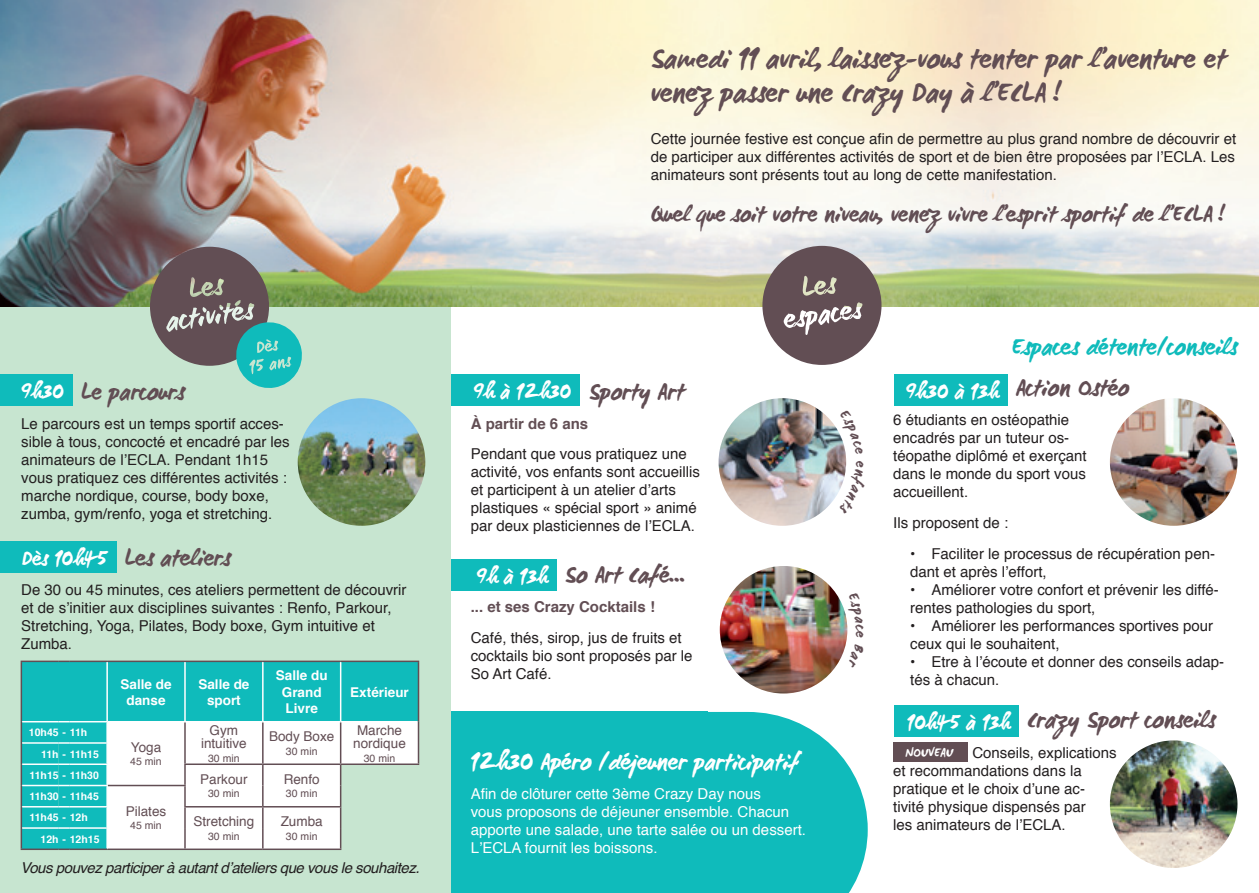
<style>
.page{position:relative;width:1259px;height:893px;background:#fff}
.page>*{position:absolute;margin:0;border:0;box-sizing:border-box;transform-origin:0 0}
.t1{font:700 28.5px/34.2px "WC Mano Negra Bta";color:#624e54}
.t2{font:700 24px "WC Mano Negra Bta";color:#624e54}
.t3{font:700 24px "WC Mano Negra Bta";color:#fff}
.t4{font:700 24px "WC Mano Negra Bta";color:#0fbbbb}
.t5{font:700 23.25px "WC Mano Negra Bta";color:#624e54}
.t6{font:700 21px "WC Mano Negra Bta";color:#fff}
.t7{font:15px/18px "Helvetica";color:#231f20}
.t8{font:15px/18px "Helvetica";color:#fff}
.t9{font:italic 15px "Helvetica";letter-spacing:-.03em;color:#231f20}
.t10{font:700 15px "Helvetica";color:#624e54}
.t11{font:13.5px/13.5px "Helvetica";color:#624e54;text-align:center}
.t12{font:700 13.5px/16.2px "Helvetica";color:#fff;text-align:center}
.t13{font:700 13.05px "WC Mano Negra Bta";color:#fff}
.t14{font:700 10.5px/21.3px "Helvetica";color:#fff;text-align:right}
.t15{font:10.5px "Helvetica";color:#624e54}
</style>
<div class="page">
<svg style="left:708px;top:712px;width:159px;height:181px"></svg>
<div style="left:432px;top:374px;width:148px;height:32px;background:#0fbbbb"></div>
<div style="left:432px;top:559px;width:124px;height:31px;background:#0fbbbb"></div>
<img style="left:718px;top:398px;width:128px;height:128px;border-radius:64px">
<img style="left:720px;top:566px;width:127px;height:128px;border-radius:64px">
<div style="left:434px;top:712px;width:274px;height:181px;background:#0fbbbb"></div>
<div style="left:0;top:306px;width:451px;height:587px;background:#c7e5d0"></div>
<img style="left:0;top:0;width:1259px;height:306px">
<div style="left:0;top:374px;width:73px;height:32px;background:#0fbbbb"></div>
<div style="left:0;top:542px;width:116px;height:31px;background:#0fbbbb"></div>
<div style="left:22px;top:662px;width:396px;height:186px;background:#0fbbbb"></div>
<hr style="left:21px;top:661px;width:38px;height:1px;background:#624e54">
<hr style="left:21px;top:662px;width:1px;height:60px;background:#624e54">
<hr style="left:70px;top:661px;width:37px;height:1px;background:#624e54">
<hr style="left:107px;top:661px;width:78px;height:1px;background:#624e54">
<hr style="left:185px;top:661px;width:78px;height:1px;background:#624e54">
<hr style="left:263px;top:661px;width:78px;height:1px;background:#624e54">
<hr style="left:341px;top:661px;width:78px;height:1px;background:#624e54">
<hr style="left:106px;top:662px;width:2px;height:59px;background:#fff">
<hr style="left:184px;top:662px;width:2px;height:59px;background:#fff">
<hr style="left:262px;top:662px;width:1px;height:59px;background:#fff">
<hr style="left:340px;top:662px;width:1px;height:59px;background:#fff">
<hr style="left:22px;top:721px;width:37px;height:1px;background:#fff">
<hr style="left:22px;top:742px;width:37px;height:2px;background:#fff">
<hr style="left:22px;top:763px;width:37px;height:2px;background:#fff">
<hr style="left:22px;top:785px;width:37px;height:1px;background:#fff">
<hr style="left:22px;top:806px;width:37px;height:1px;background:#fff">
<hr style="left:22px;top:827px;width:37px;height:2px;background:#fff">
<svg style="left:21px;top:722px;width:1px;height:126px"></svg>
<hr style="left:21px;top:848px;width:38px;height:2px;background:#624e54">
<hr style="left:418px;top:662px;width:1px;height:60px;background:#624e54">
<svg style="left:59px;top:721px;width:360px;height:129px"></svg>
<div style="left:893px;top:742px;width:75px;height:20px;background:#624e54"></div>
<svg style="left:762px;top:246px;width:119px;height:119px"></svg>
<img style="left:298px;top:398px;width:127px;height:128px;border-radius:64px">
<div style="left:894px;top:374px;width:113px;height:32px;background:#0fbbbb"></div>
<div style="left:894px;top:706px;width:125px;height:31px;background:#0fbbbb"></div>
<img style="left:1110px;top:398px;width:127px;height:128px;border-radius:64px">
<img style="left:1110px;top:740px;width:127px;height:128px;border-radius:64px">
<svg style="left:150px;top:247px;width:154px;height:141px"></svg>
<svg style="left:839px;top:433px;width:7px;height:21px"></svg>
<svg style="left:838px;top:461px;width:9px;height:31px"></svg>
<h3 class="t6" style="left:21px;top:378px;width:45px">9h30</h3>
<h2 class="t2" style="left:81px;top:375px;width:105px">Le parcours</h2>
<p class="t7" style="left:21px;top:415px;width:270px">Le parcours est un temps sportif acces&shy;sible à tous, concocté et encadré par les animateurs de l’ECLA. Pendant 1h15 vous pratiquez ces différentes activités : marche nordique, course, body boxe, zumba, gym/renfo, yoga et stretching.</p>
<h2 class="t2" style="left:125px;top:542px;width:108px">Les ateliers</h2>
<p class="t7" style="left:21px;top:581px;width:387px">De 30 ou 45 minutes, ces ateliers permettent de découvrir et de s’initier aux disciplines suivantes : Renfo, Parkour, Stretching, Yoga, Pilates, Body boxe, Gym intuitive et Zumba.</p>
<p class="t12" style="left:121px;top:676px;width:53px">Salle de danse</p>
<p class="t12" style="left:198px;top:676px;width:53px">Salle de sport</p>
<p class="t12" style="left:276px;top:668px;width:53px">Salle du<br>Grand<br>Livre</p>
<h3 class="t6" style="left:22px;top:545px;width:87px">Dès 10h45</h3>
<p class="t12" style="left:350px;top:684px;width:60px">Extérieur</p>
<p class="t11" style="left:201px;top:723px;width:47px">Gym intuitive</p>
<p class="t15" style="left:208px;top:750px;width:33px">30 min</p>
<p class="t14" style="left:29px;top:722px;width:60px">10h45 - 11h</p>
<p class="t11" style="left:269px;top:730px;width:67px">Body Boxe</p>
<p class="t15" style="left:286px;top:743px;width:33px">30 min</p>
<p class="t11" style="left:131px;top:741px;width:32px">Yoga</p>
<p class="t15" style="left:130px;top:754px;width:33px">45 min</p>
<p class="t14" style="left:30px;top:743px;width:71px">11h - 11h15<br>11h15 - 11h30</p>
<p class="t11" style="left:284px;top:773px;width:38px">Renfo</p>
<p class="t11" style="left:200px;top:773px;width:49px">Parkour</p>
<p class="t15" style="left:208px;top:785px;width:33px">30 min</p>
<p class="t14" style="left:30px;top:786px;width:71px">11h30 - 11h45</p>
<p class="t15" style="left:286px;top:785px;width:33px">30 min</p>
<p class="t11" style="left:126px;top:805px;width:42px">Pilates</p>
<p class="t15" style="left:130px;top:817px;width:33px">45 min</p>
<p class="t14" style="left:30px;top:807px;width:60px">11h45 - 12h</p>
<p class="t11" style="left:193px;top:815px;width:62px">Stretching</p>
<p class="t15" style="left:208px;top:828px;width:33px">30 min</p>
<p class="t11" style="left:281px;top:815px;width:44px">Zumba</p>
<p class="t14" style="left:41px;top:828px;width:60px">12h - 12h15</p>
<p class="t15" style="left:286px;top:828px;width:33px">30 min</p>
<p class="t11" style="left:353px;top:723px;width:54px;text-align:left">Marche nordique</p>
<p class="t15" style="left:364px;top:750px;width:33px">30 min</p>
<p class="t9" style="left:21px;top:856px;width:400px">Vous pouvez participer à autant d’ateliers que vous le souhaitez.</p>
<h1 class="t1" style="left:651px;top:39px;width:577px">Samedi 11 avril, laissez-vous tenter par l’aventure et venez passer une Crazy Day à l’ECLA !</h1>
<p class="t7" style="left:651px;top:130px;width:587px;text-align:justify">Cette journée festive est conçue afin de permettre au plus grand nombre de découvrir et de participer aux différentes activités de sport et de bien être proposées par l’ECLA. Les animateurs sont présents tout au long de cette manifestation.</p>
<h3 class="t5" style="left:651px;top:199px;width:576px">Quel que soit votre niveau, venez vivre l’esprit sportif de l’ECLA !</h3>
<h3 class="t6" style="left:473px;top:378px;width:100px">9h à 12h30</h3>
<h2 class="t2" style="left:589px;top:375px;width:98px">Sporty Art</h2>
<p class="t10" style="left:471px;top:411px;width:119px">à partir de 6 ans</p>
<p class="t7" style="left:471px;top:445px;width:231px">Pendant que vous pratiquez une activité, vos enfants sont accueillis et participent à un atelier d’arts plastiques « spécial sport » animé par deux plasticiennes de l’ECLA.</p>
<h2 class="t2" style="left:565px;top:559px;width:122px">So Art Café...</h2>
<p class="t10" style="left:471px;top:595px;width:186px">... et ses Crazy Cocktails !</p>
<p class="t7" style="left:471px;top:629px;width:223px">Café, thés, sirop, jus de fruits et cocktails bio sont proposés par le<br>So Art Café.</p>
<h3 class="t6" style="left:476px;top:562px;width:73px">9h à 13h</h3>
<h2 class="t3" style="left:471px;top:746px;width:330px">12h30 Apéro /déjeuner participatif</h2>
<p class="t8" style="left:471px;top:785px;width:337px">Afin de clôturer cette 3ème Crazy Day nous<br>vous proposons de déjeuner ensemble. Chacun apporte une salade, une tarte salée ou un dessert.<br>L’ECLA fournit les boissons.</p>
<h2 class="t4" style="left:1011px;top:330px;width:228px">Espaces détente/conseils</h2>
<h2 class="t2" style="left:1016px;top:372px;width:115px">Action Ostéo</h2>
<p class="t7" style="left:893px;top:411px;width:195px">6 étudiants en ostéopathie encadrés par un tuteur os&shy;téopathe diplômé et exerçant dans le monde du sport vous accueillent.</p>
<p class="t7" style="left:893px;top:514px;width:117px">Ils proposent de :</p>
<p class="t7" style="left:910px;top:545px;width:306px">• Faciliter le processus de récupération pen&shy;dant et après l’effort,</p>
<p class="t7" style="left:910px;top:581px;width:310px">• Améliorer votre confort et prévenir les diffé&shy;rentes pathologies du sport,</p>
<p class="t7" style="left:910px;top:617px;width:304px">• Améliorer les performances sportives pour ceux qui le souhaitent,</p>
<p class="t7" style="left:910px;top:653px;width:315px">• Etre à l’écoute et donner des conseils adap&shy;tés à chacun.</p>
<h2 class="t2" style="left:1027px;top:704px;width:190px">Crazy Sport conseils</h2>
<p class="t13" style="left:905px;top:744px;width:49px">NOUVEAU</p>
<h3 class="t6" style="left:906px;top:378px;width:95px">9h30 à 13h</h3>
<h3 class="t6" style="left:907px;top:709px;width:105px">10h45 à 13h</h3>
<p class="t7" style="left:893px;top:744px;width:225px;text-indent:79px">Conseils, explications et recommandations dans la pratique et le choix d’une ac&shy;tivité physique dispensés par<br>les animateurs de l’ECLA.</p>
</div>
